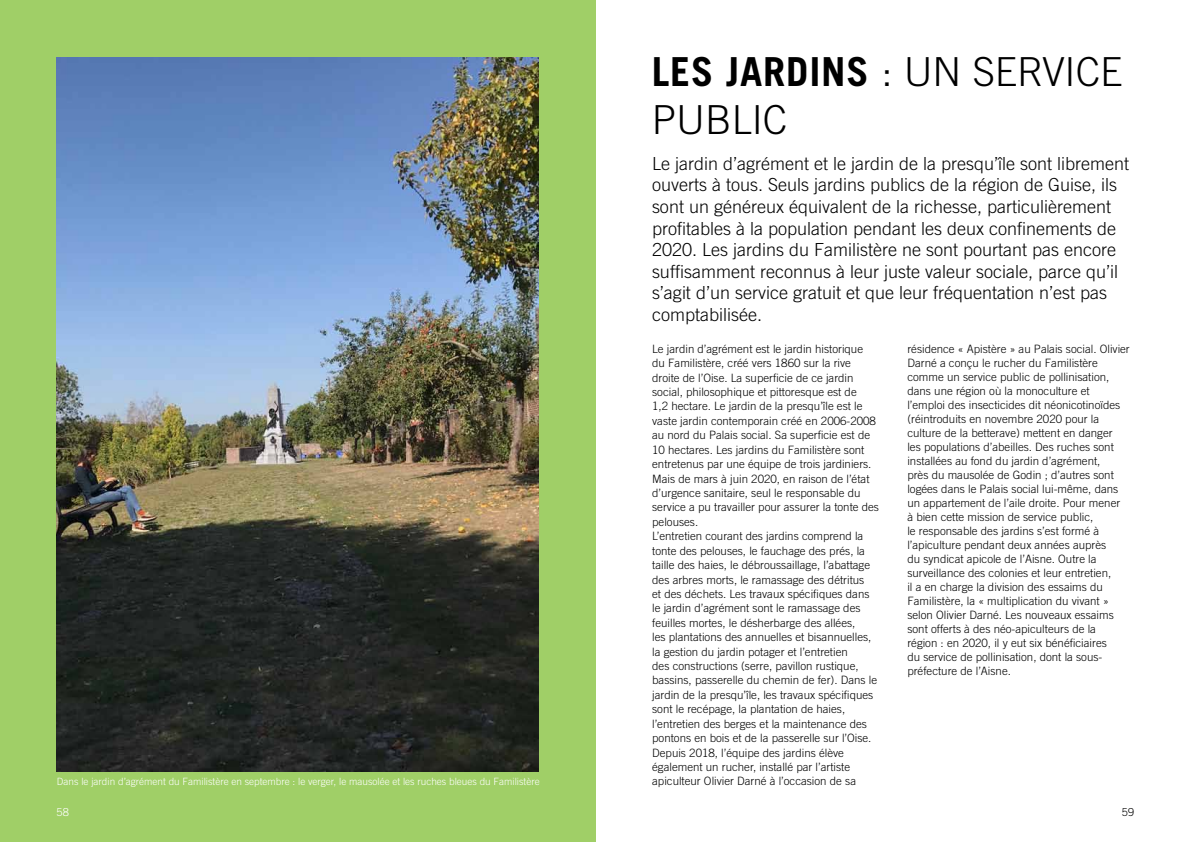
<style>
.page{position:relative;width:1191px;height:842px;background:#fff}
.page>*{position:absolute;margin:0;border:0;box-sizing:border-box;transform-origin:0 0}
.t1{font:700 40px "Trade Gothic LT Std";letter-spacing:.02em;color:#000}
.t2{font:300 40px "Trade Gothic LT Std";color:#000}
.t3{font:300 18px/21.6px "Trade Gothic LT Std";color:#000}
.t4{font:300 11.5px/14.4px "Trade Gothic LT Std";color:#000}
.t5{font:300 11px "Trade Gothic LT Std";color:#fff}
.t6{font:300 11px "Trade Gothic LT Std";color:#000}
.t7{font:300 10px "Trade Gothic LT Std";color:#fff}
.s1{font-weight:300}
</style>
<div class="page">
<div style="left:0;top:0;width:595px;height:842px;background:#a0cf67"></div>
<img style="left:57px;top:57px;width:482px;height:714px">
<p class="t7" style="left:57px;top:776px;width:484px">Dans le jardin d’agrément du Familistère en septembre : le verger, le mausolée et les ruches bleues du Familistère</p>
<p class="t5" style="left:56px;top:805px;width:14px">58</p>
<h1 class="t1" style="left:652px;top:47px;width:386px">LES JARDINS <span class="s1">: u n servic</span></h1>
<h1 class="t2" style="left:1100px;top:48px;width:24px">e</h1>
<h1 class="t2" style="left:652px;top:96px;width:23px">public</h1>
<p class="t3" style="left:652px;top:152px;width:479px">Le jardin d’agrément et le jardin de la presqu’île sont librement ouverts à tous. Seuls jardins publics de la région de Guise, ils sont un généreux équivalent de la richesse, particulièrement profitables à la population pendant les deux confinements de 2020. Les jardins du Familistère ne sont pourtant pas encore suffisamment reconnus à leur juste valeur sociale, parce qu’il s’agit d’un service gratuit et que leur fréquentation n’est pas comptabilisée.</p>
<p class="t4" style="left:652px;top:341px;width:228px">Le jardin d’agrément est le jardin historique<br>du Familistère, créé vers 1860 sur la rive droite de l’Oise. La superficie de ce jardin social, philosophique et pittoresque est de<br>1,2 hectare. Le jardin de la presqu’île est le vaste jardin contemporain créé en 2006-2008 au nord du Palais social. Sa superficie est de 10 hectares. Les jardins du Familistère sont entretenus par une équipe de trois jardiniers.<br>Mais de mars à juin 2020, en raison de l’état d’urgence sanitaire, seul le responsable du service a pu travailler pour assurer la tonte des pelouses.<br>L’entretien courant des jardins comprend la tonte des pelouses, le fauchage des prés, la taille des haies, le débroussaillage, l’abattage des arbres morts, le ramassage des détritus<br>et des déchets. Les travaux spécifiques dans le jardin d’agrément sont le ramassage des feuilles mortes, le désherbarge des allées,<br>les plantations des annuelles et bisannuelles, la gestion du jardin potager et l’entretien<br>des constructions (serre, pavillon rustique, bassins, passerelle du chemin de fer). Dans le jardin de la presqu’île, les travaux spécifiques sont le recépage, la plantation de haies, l’entretien des berges et la maintenance des pontons en bois et de la passerelle sur l’Oise.<br>Depuis 2018, l’équipe des jardins élève également un rucher, installé par l’artiste apiculteur Olivier Darné à l’occasion de sa</p>
<p class="t4" style="left:907px;top:342px;width:224px;line-height:14px">résidence « Apistère » au Palais social. Olivier Darné a conçu le rucher du Familistère comme un service public de pollinisation, dans une région où la monoculture et l’emploi des insecticides dit néonicotinoïdes (réintroduits en novembre 2020 pour la culture de la betterave) mettent en danger<br>les populations d’abeilles. Des ruches sont installées au fond du jardin d’agrément,<br>près du mausolée de Godin ; d’autres sont logées dans le Palais social lui-même, dans un appartement de l’aile droite. Pour mener<br>à bien cette mission de service public,<br>le responsable des jardins s’est formé à l’apiculture pendant deux années auprès<br>du syndicat apicole de l’Aisne. Outre la surveillance des colonies et leur entretien,<br>il a en charge la division des essaims du Familistère, la « multiplication du vivant » selon Olivier Darné. Les nouveaux essaims sont offerts à des néo-apiculteurs de la<br>région : en 2020, il y eut six bénéficiaires<br>du service de pollinisation, dont la sous&shy;préfecture de l’Aisne.</p>
<p class="t6" style="left:1121px;top:805px;width:14px">59</p>
</div>
